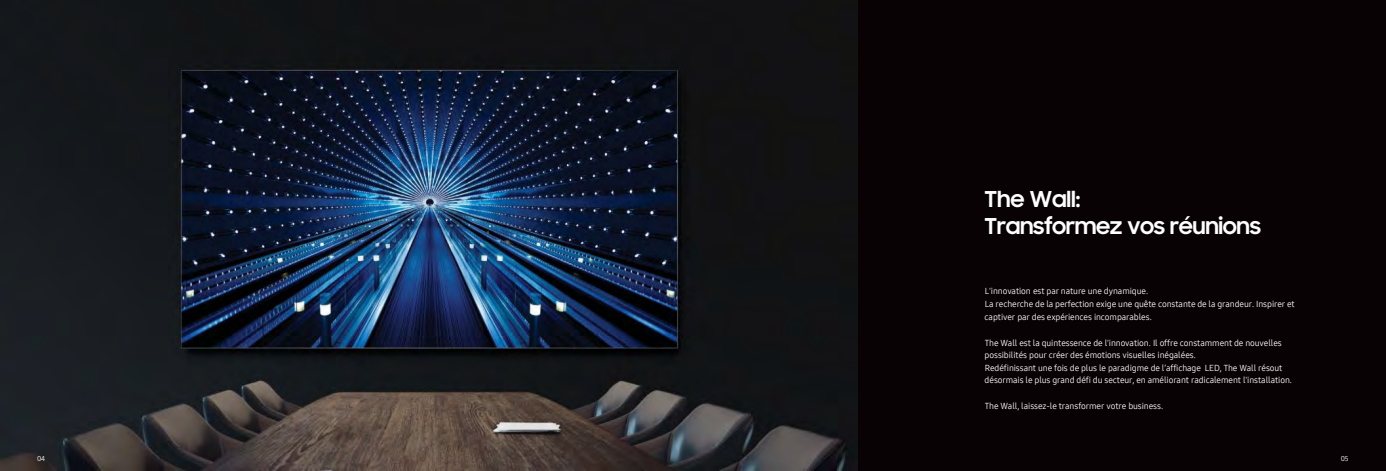
<style>
.page{position:relative;width:1386px;height:471px;background:#fff}
.page>*{position:absolute;margin:0;border:0;box-sizing:border-box;transform-origin:0 0}
.t1{font:700 21.88px "Samsung Sharp Sans";letter-spacing:-.02em;color:#fff}
.t2{font:8.75px/12.2px "Samsung One 400";letter-spacing:-.01em;color:#fff}
.t3{font:7px "Samsung One 400";color:#fff}
</style>
<div class="page">
<div style="left:693px;top:0;width:692px;height:470px;background:#090204"></div>
<img style="left:0;top:0;width:857px;height:470px">
<h1 class="t1" style="left:984px;top:182px;width:97px">The Wall:</h1>
<h1 class="t1" style="left:984px;top:209px;width:278px">Transformez vos réunions</h1>
<p class="t2" style="left:984px;top:285px;width:165px">L'innovation est par nature une dynamique.</p>
<p class="t2" style="left:984px;top:298px;width:312px">La recherche de la perfection exige une quête constante de la grandeur. Inspirer et captiver par des expériences incomparables.</p>
<p class="t2" style="left:984px;top:336px;width:299px">The Wall est la quintessence de l'innovation. Il offre constamment de nouvelles possibilités pour créer des émotions visuelles inégalées.</p>
<p class="t2" style="left:984px;top:361px;width:309px">Redéfinissant une fois de plus le paradigme de l’affichage LED, The Wall résout désormais le plus grand défi du secteur, en améliorant radicalement l'installation.</p>
<p class="t2" style="left:984px;top:400px;width:180px">The Wall, laissez-le transformer votre business.</p>
<p class="t3" style="left:37px;top:453px;width:10px">04</p>
<p class="t3" style="left:1340px;top:453px;width:9px">05</p>
</div>
